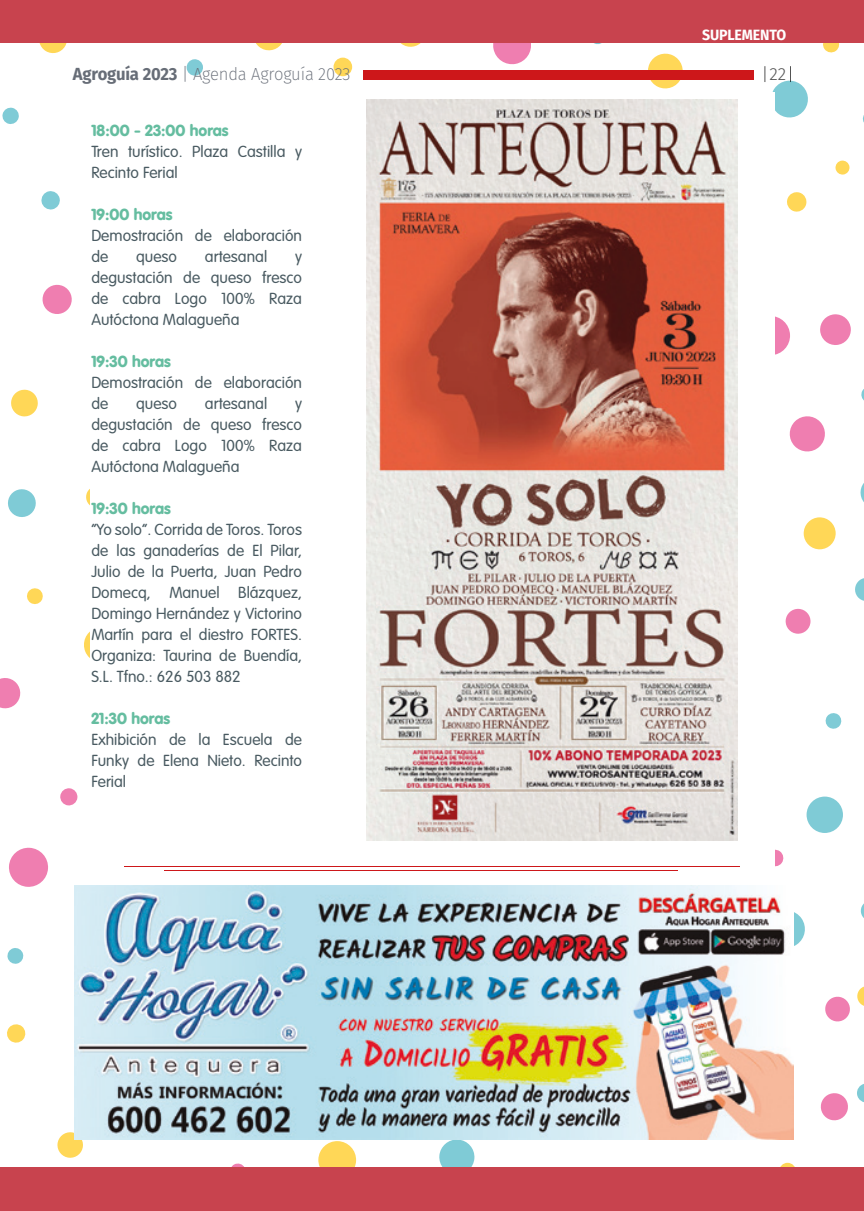
<style>
.page{position:relative;width:864px;height:1211px;background:#fff}
.page>*{position:absolute;margin:0;border:0;box-sizing:border-box;transform-origin:0 0}
.t1{font:200 17.5px "Fira Sans";letter-spacing:-.01em;color:#676d77;scale:.95 1}
.t2{font:300 17.5px "Fira Sans";color:#535353}
.t3{font:300 15.75px/21px "VAG Rounded Std";color:#495a61;text-align:justify}
.t4{font:900 15.75px "VAG Rounded Std";color:#65bda0}
.t5{font:700 14.88px "Fira Sans";letter-spacing:-.01em;color:#fff;scale:.95 1}
.s1{font-weight:700}
</style>
<div class="page">
<svg style="left:438px;top:1139px;width:37px;height:28px"></svg>
<svg style="left:8px;top:489px;width:28px;height:28px"></svg>
<svg style="left:794px;top:912px;width:11px;height:34px"></svg>
<svg style="left:7px;top:948px;width:17px;height:16px"></svg>
<svg style="left:2px;top:107px;width:17px;height:17px"></svg>
<svg style="left:861px;top:390px;width:2px;height:9px"></svg>
<svg style="left:41px;top:191px;width:19px;height:19px"></svg>
<svg style="left:857px;top:1084px;width:6px;height:18px"></svg>
<svg style="left:589px;top:42px;width:17px;height:2px"></svg>
<div style="left:806px;top:796px;width:36px;height:37px;background:#7fcbd6;border-radius:50%"></div>
<svg style="left:825px;top:713px;width:16px;height:16px"></svg>
<div style="left:186px;top:59px;width:17px;height:17px;background:#7fcbd6;border-radius:50%"></div>
<svg style="left:231px;top:1163px;width:13px;height:4px"></svg>
<div style="left:784px;top:608px;width:26px;height:26px;background:#ef7eb0;border-radius:50%"></div>
<svg style="left:9px;top:847px;width:39px;height:40px"></svg>
<svg style="left:775px;top:849px;width:9px;height:18px"></svg>
<svg style="left:0;top:678px;width:21px;height:31px"></svg>
<svg style="left:60px;top:787px;width:18px;height:18px"></svg>
<div style="left:750px;top:316px;width:40px;height:39px;background:#ef7eb0;border-radius:50%"></div>
<svg style="left:42px;top:284px;width:30px;height:30px"></svg>
<svg style="left:820px;top:1093px;width:28px;height:28px"></svg>
<svg style="left:820px;top:314px;width:31px;height:31px"></svg>
<svg style="left:789px;top:416px;width:36px;height:36px"></svg>
<svg style="left:491px;top:42px;width:41px;height:23px"></svg>
<svg style="left:778px;top:1162px;width:17px;height:17px"></svg>
<svg style="left:648px;top:53px;width:35px;height:36px"></svg>
<svg style="left:84px;top:631px;width:6px;height:27px"></svg>
<div style="left:318px;top:1140px;width:38px;height:39px;background:#ffd757;border-radius:50%"></div>
<svg style="left:7px;top:1024px;width:19px;height:19px"></svg>
<div style="left:803px;top:517px;width:32px;height:32px;background:#ffd757;border-radius:50%"></div>
<svg style="left:37px;top:42px;width:32px;height:12px"></svg>
<svg style="left:821px;top:42px;width:18px;height:11px"></svg>
<svg style="left:251px;top:42px;width:35px;height:9px"></svg>
<div style="left:333px;top:57px;width:19px;height:19px;background:#ffd757;border-radius:50%"></div>
<svg style="left:393px;top:42px;width:34px;height:5px"></svg>
<svg style="left:57px;top:1132px;width:26px;height:26px"></svg>
<svg style="left:11px;top:389px;width:27px;height:28px"></svg>
<svg style="left:834px;top:160px;width:15px;height:15px"></svg>
<svg style="left:787px;top:192px;width:20px;height:20px"></svg>
<svg style="left:27px;top:588px;width:16px;height:16px"></svg>
<svg style="left:86px;top:489px;width:4px;height:17px"></svg>
<div style="left:91px;top:93px;width:683px;height:1044px;background:#fff"></div>
<div style="left:363px;top:70px;width:390px;height:10px;background:#cd171a"></div>
<hr style="left:124px;top:866px;width:615px;height:1px;background:#cd171a">
<hr style="left:164px;top:870px;width:513px;height:1px;background:#cd171a">
<img style="left:366px;top:99px;width:371px;height:741px">
<svg style="left:860px;top:484px;width:3px;height:17px"></svg>
<svg style="left:860px;top:905px;width:3px;height:12px"></svg>
<svg style="left:855px;top:578px;width:8px;height:23px"></svg>
<svg style="left:825px;top:987px;width:38px;height:35px"></svg>
<svg style="left:764px;top:66px;width:44px;height:52px"></svg>
<div style="left:0;top:0;width:854px;height:42px;background:#c8434e"></div>
<div style="left:0;top:1167px;width:863px;height:43px;background:#c8434e"></div>
<img style="left:74px;top:886px;width:719px;height:253px">
<div style="left:845px;top:0;width:18px;height:42px;background:#c8434e"></div>
<p class="t1" style="left:73px;top:61px;width:293px"><span class="s1">Agroguía 2023</span> | Agenda Agroguía 2023</p>
<p class="t4" style="left:91px;top:121px;width:139px">18:00 - 23:00 horas</p>
<p class="t3" style="left:91px;top:141px;width:212px">Tren turístico. Plaza Castilla y<br>Recinto Ferial</p>
<p class="t4" style="left:91px;top:205px;width:83px">19:00 horas</p>
<p class="t3" style="left:91px;top:225px;width:212px">Demostración de elaboración de</p>
<p class="t3" style="left:136px;top:246px;width:42px">queso</p>
<p class="t3" style="left:205px;top:246px;width:64px">artesanal</p>
<p class="t3" style="left:91px;top:246px;width:212px;text-indent:203px">y degustación de queso fresco de cabra Logo 100% Raza Autóctona Malagueña</p>
<p class="t4" style="left:91px;top:352px;width:81px">19:30 horas</p>
<p class="t3" style="left:91px;top:372px;width:212px">Demostración de elaboración de</p>
<p class="t3" style="left:136px;top:393px;width:42px">queso</p>
<p class="t3" style="left:205px;top:393px;width:64px">artesanal</p>
<p class="t3" style="left:91px;top:393px;width:212px;text-indent:203px">y degustación de queso fresco de cabra Logo 100% Raza Autóctona Malagueña</p>
<p class="t4" style="left:91px;top:499px;width:81px">19:30 horas</p>
<p class="t3" style="left:91px;top:519px;width:212px">“Yo solo”. Corrida de Toros. Toros de las ganaderías de El Pilar, Julio de la Puerta, Juan Pedro Domecq, Manuel Blázquez, Domingo Hernández y Victorino Martín para el diestro FORTES.<br>Organiza: Taurina de Buendía, S.L. Tfno.: 626 503 882</p>
<p class="t4" style="left:91px;top:709px;width:80px">21:30 horas</p>
<p class="t3" style="left:91px;top:729px;width:212px">Exhibición de la Escuela de Funky de Elena Nieto. Recinto Ferial</p>
<p class="t5" style="left:701px;top:22px;width:90px">SUPLEMENTO</p>
<p class="t2" style="left:769px;top:62px;width:18px">22</p>
</div>
